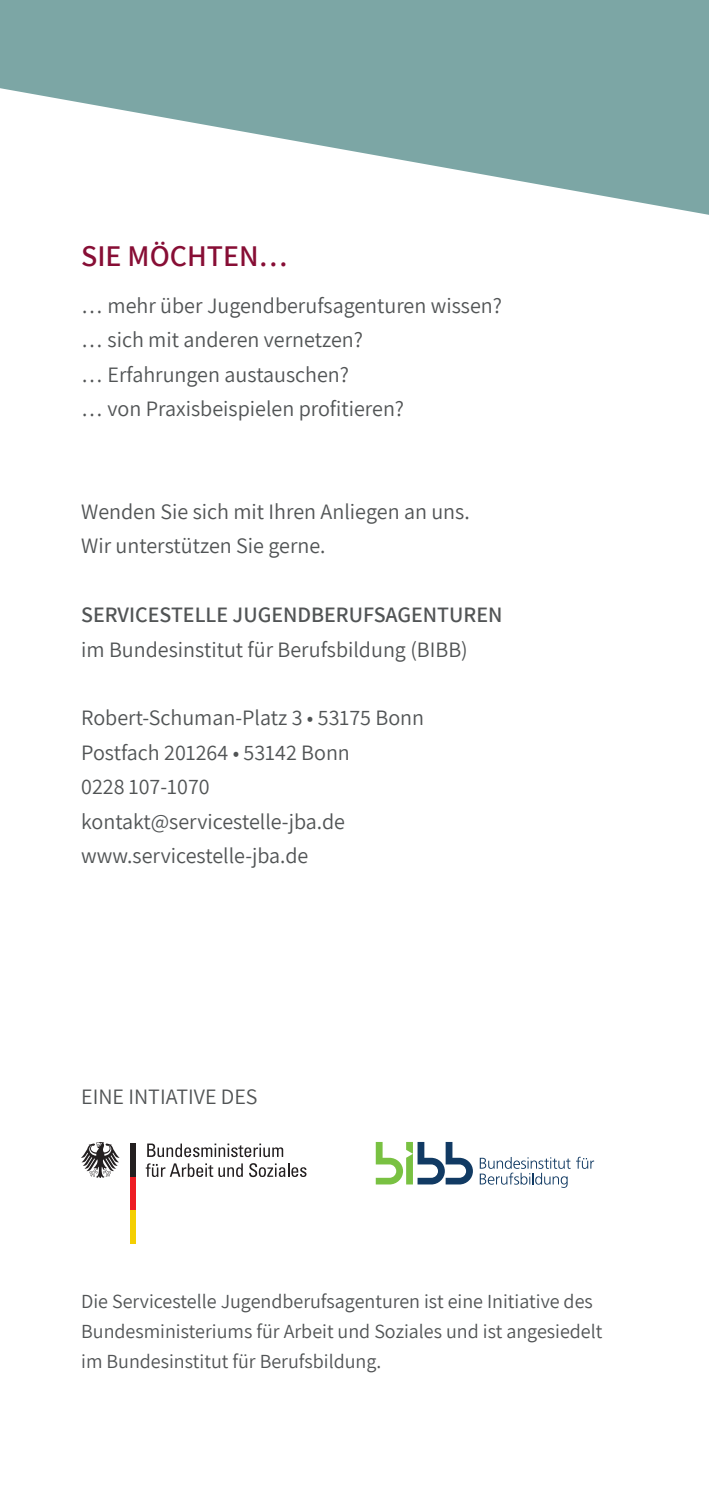
<style>
.page{position:relative;width:709px;height:1489px;background:#fff}
.page>*{position:absolute;margin:0;border:0;box-sizing:border-box;transform-origin:0 0}
.headline_innen{font:600 30px "Assistant";color:#870e35}
.copy_innen{font:22px/34.5px "Assistant";color:#515455}
.copy_innen-2{font:600 22px "Assistant";color:#515455}
.copy_innen-3{font:20px/30px "Assistant";color:#515455}
</style>
<div class="page">
<svg style="left:0;top:0;width:709px;height:215px;fill:#7ca6a5"></svg>
<div style="left:130px;top:1209px;width:5px;height:33px;background:#f4cf02"></div>
<div style="left:130px;top:1176px;width:5px;height:33px;background:#ee1d23"></div>
<div style="left:130px;top:1143px;width:5px;height:33px;background:#231f20"></div>
<svg style="left:81px;top:1142px;width:39px;height:35px"></svg>
<svg style="left:147px;top:1143px;width:136px;height:14px"></svg>
<svg style="left:146px;top:1163px;width:97px;height:13px"></svg>
<svg style="left:249px;top:1163px;width:57px;height:14px"></svg>
<svg style="left:576px;top:1156px;width:18px;height:12px"></svg>
<svg style="left:480px;top:1157px;width:90px;height:30px"></svg>
<svg style="left:376px;top:1141px;width:97px;height:43px"></svg>
<p class="headline_innen" style="left:81px;top:235px;width:209px">SIE MÖCHTEN…</p>
<p class="copy_innen" style="left:81px;top:287px;width:422px">… mehr über Jugendberufsagenturen wissen?</p>
<p class="copy_innen" style="left:81px;top:321px;width:283px">… sich mit anderen vernetzen?</p>
<p class="copy_innen" style="left:81px;top:356px;width:269px">… Erfahrungen austauschen?</p>
<p class="copy_innen" style="left:81px;top:390px;width:324px">… von Praxisbeispielen profitieren?</p>
<p class="copy_innen" style="left:81px;top:493px;width:390px">Wenden Sie sich mit Ihren Anliegen an uns.<br>Wir unterstützen Sie gerne.</p>
<p class="copy_innen-2" style="left:81px;top:599px;width:423px">SERVICESTELLE JUGENDBERUFSAGENTUREN</p>
<p class="copy_innen" style="left:81px;top:631px;width:388px">im Bundesinstitut für Berufsbildung (BIBB)</p>
<p class="copy_innen" style="left:81px;top:699px;width:344px">Robert-Schuman-Platz 3 • 53175 Bonn</p>
<p class="copy_innen" style="left:81px;top:734px;width:270px">Postfach 201264 • 53142 Bonn</p>
<p class="copy_innen" style="left:81px;top:768px;width:130px">0228 107-1070</p>
<p class="copy_innen" style="left:81px;top:803px;width:265px">kontakt@servicestelle-jba.de</p>
<p class="copy_innen" style="left:81px;top:837px;width:229px">www.servicestelle-jba.de</p>
<p class="copy_innen" style="left:81px;top:1078px;width:178px">EINE INTIATIVE DES</p>
<p class="copy_innen-3" style="left:81px;top:1285px;width:522px">Die Servicestelle Jugendberufsagenturen ist eine Initiative des<br>Bundesministeriums für Arbeit und Soziales und ist angesiedelt im Bundesinstitut für Berufsbildung.</p>
</div>
